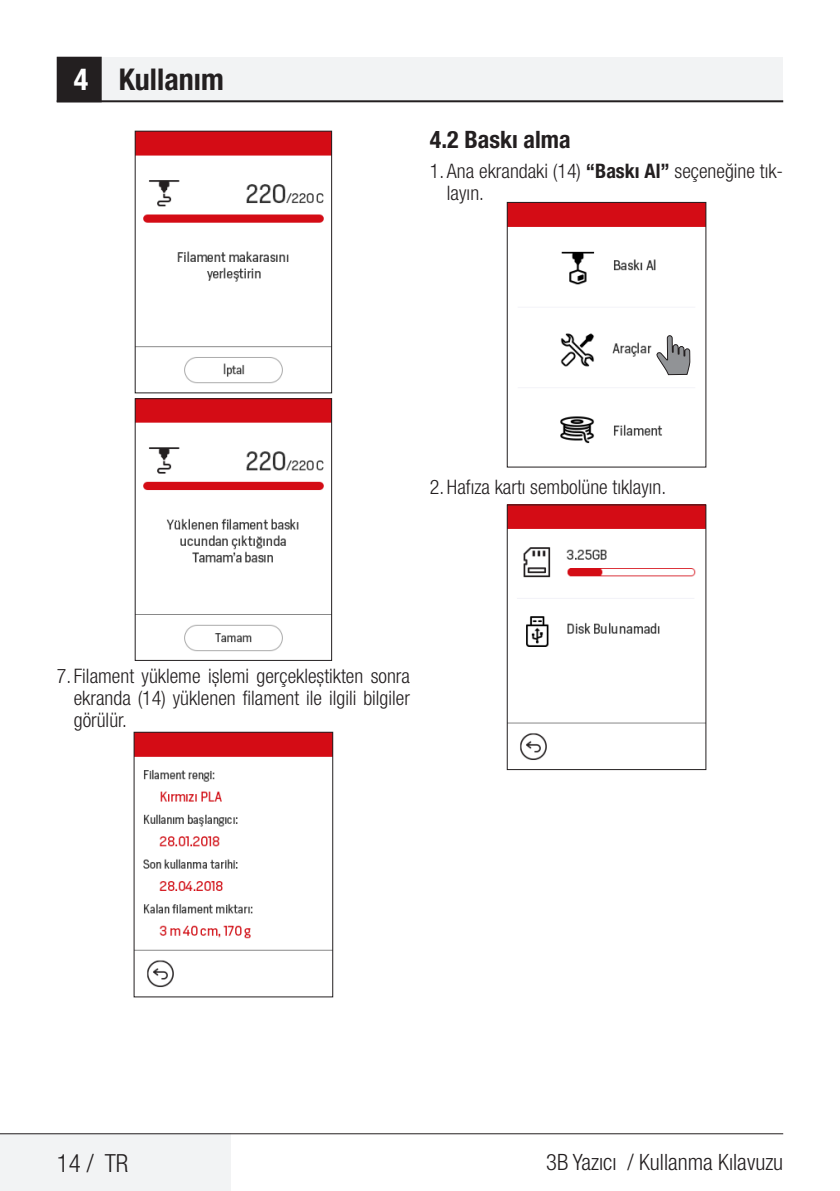
<style>
.page{position:relative;width:840px;height:1191px;background:#fff}
.page>*{position:absolute;margin:0;border:0;box-sizing:border-box;transform-origin:0 0}
.Unite_Baslik_Icerik{font:700 condensed 30px "Helvetica Neue LT Pro";color:#231f20}
.t1{font:300 condensed 25px "Helvetica Neue LT Pro";color:#231f20}
.Alt_Baslik_Icerik{font:700 condensed 24px "Helvetica Neue LT Pro";color:#231f20}
.t2{font:300 condensed 22.4px "Helvetica Neue LT Pro";color:#231f20}
.t3{font:300 condensed 20px/22px "Helvetica Neue LT Pro";color:#231f20;text-align:justify}
.s1{color:#fff}
.s2{font-weight:700}
</style>
<div class="page">
<div style="left:57px;top:57px;width:725px;height:45px;background:#f2f3f4"></div>
<hr style="left:57px;top:100px;width:725px;height:2px;background:#231f20">
<div style="left:0;top:1133px;width:230px;height:58px;background:#f2f3f4"></div>
<hr style="left:0;top:1133px;width:782px;height:1px;background:#231f20">
<div style="left:58px;top:58px;width:43px;height:43px;background:#231f20"></div>
<div style="left:57px;top:57px;width:45px;height:45px;border:2px solid #231f20"></div>
<img style="left:137px;top:133px;width:193px;height:251px">
<div style="left:135px;top:131px;width:197px;height:262px;border:1px solid #231f20"></div>
<img style="left:137px;top:400px;width:193px;height:252px">
<div style="left:135px;top:398px;width:197px;height:263px;border:1px solid #231f20"></div>
<img style="left:135px;top:733px;width:196px;height:255px">
<div style="left:133px;top:731px;width:200px;height:266px;border:1px solid #231f20"></div>
<img style="left:508px;top:204px;width:196px;height:240px">
<div style="left:506px;top:202px;width:200px;height:265px;border:1px solid #231f20"></div>
<svg style="left:655px;top:334px;width:35px;height:41px"></svg>
<img style="left:508px;top:506px;width:196px;height:254px">
<div style="left:506px;top:504px;width:200px;height:266px;border:1px solid #231f20"></div>
<p class="Unite_Baslik_Icerik" style="left:74px;top:61px;width:151px"><span class="s1">4</span> Kullanım</p>
<p class="Alt_Baslik_Icerik" style="left:429px;top:125px;width:142px">4.2 Baskı alma</p>
<p class="t3" style="left:446px;top:160px;width:337px;text-indent:-17px">1. Ana ekrandaki (14) <span class="s2">“Baskı Al”</span> seçeneğine tık&shy;layın.</p>
<p class="t3" style="left:429px;top:476px;width:238px">2. Hafıza kartı sembolüne tıklayın.</p>
<p class="t3" style="left:74px;top:664px;width:337px;text-indent:-17px">7. Filament yükleme işlemi gerçekleştikten sonra ekranda (14) yüklenen filament ile ilgili bilgiler görülür.</p>
<p class="t1" style="left:57px;top:1148px;width:73px">14 / TR</p>
<p class="t2" style="left:546px;top:1149px;width:238px">3B Yazıcı / Kullanma Kılavuzu</p>
</div>
